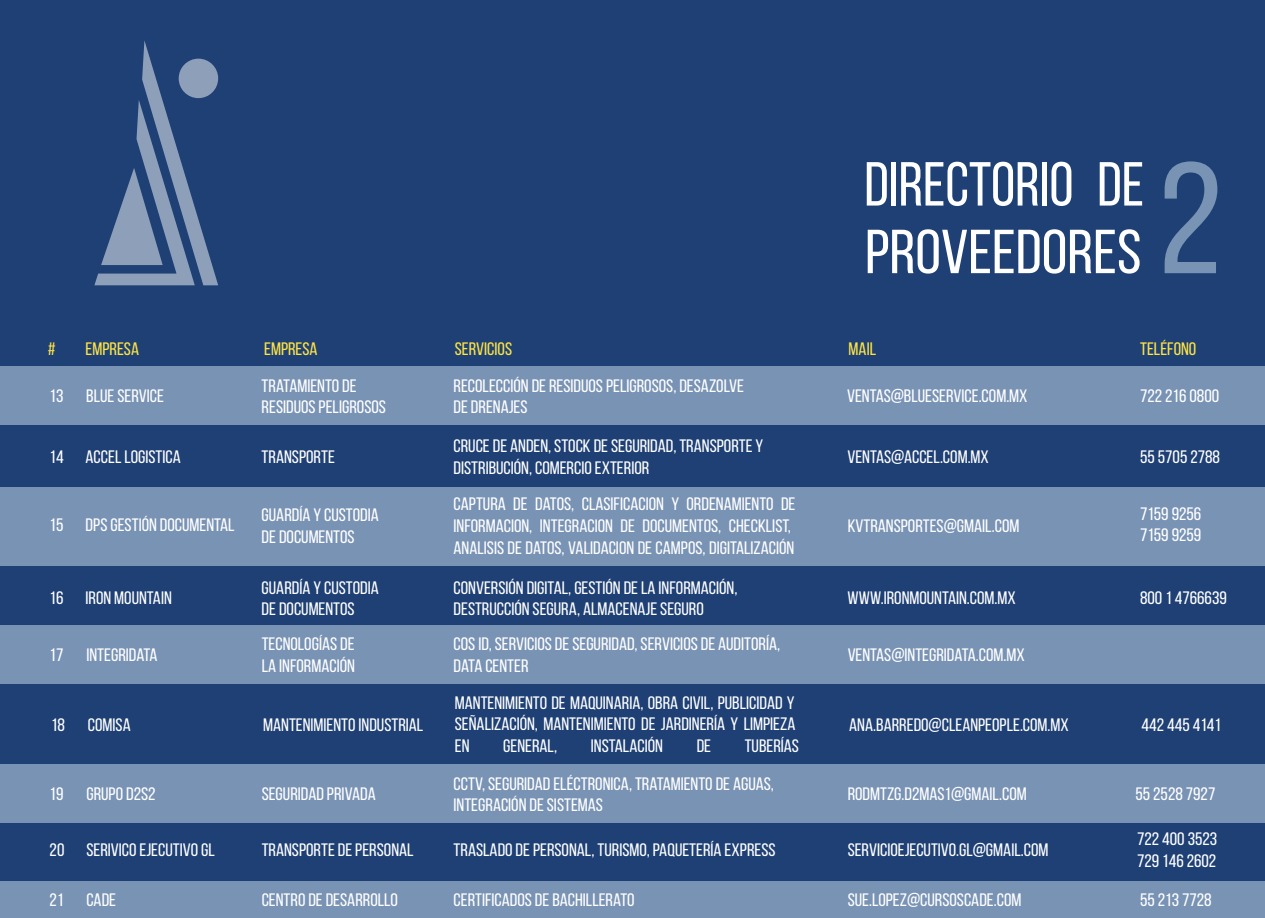
<style>
.page{position:relative;width:1265px;height:918px;background:#fff}
.page>*{position:absolute;margin:0;border:0;box-sizing:border-box;transform-origin:0 0}
.t1{font:157.95px "Bebas Neue";color:#7993b5;scale:1.06 1}
.t2{font:61.95px/67.5px "Bebas Neue";color:#fff}
.t3{font:18px/21.6px "Bebas Neue";color:#fff;scale:1.06 1}
.t4{font:18px "Bebas Neue";color:#ffe443;scale:1.06 1}
</style>
<div class="page">
<div style="left:0;top:0;width:1264px;height:917px;background:#1e4075"></div>
<svg style="left:94px;top:41px;width:124px;height:244px"></svg>
<div style="left:179px;top:59px;width:39px;height:39px;background:#8e9fb9;border-radius:50%"></div>
<div style="left:0;top:366px;width:1264px;height:59px;background:#7993b5"></div>
<div style="left:0;top:625px;width:1264px;height:59px;background:#7993b5"></div>
<div style="left:0;top:880px;width:1264px;height:37px;background:#7993b5"></div>
<div style="left:0;top:764px;width:1264px;height:59px;background:#7993b5"></div>
<div style="left:0;top:487px;width:1264px;height:79px;background:#7993b5"></div>
<h2 class="t2" style="left:864px;top:150px;width:281px">DIRECTORIO DE<br>PROVEEDORES</h2>
<h1 class="t1" style="left:1157px;top:133px;width:63px">2</h1>
<p class="t4" style="left:48px;top:339px;width:9px">#</p>
<p class="t4" style="left:86px;top:339px;width:52px">EMPRESA</p>
<p class="t4" style="left:264px;top:339px;width:52px">EMPRESA</p>
<p class="t4" style="left:455px;top:339px;width:55px">SERVICIOS</p>
<p class="t4" style="left:848px;top:339px;width:27px">MAIL</p>
<p class="t4" style="left:1140px;top:339px;width:55px">TELÉFONO</p>
<p class="t3" style="left:453px;top:374px;width:275px">RECOLECCIÓN DE RESIDUOS PELIGROSOS, DESAZOLVE<br>DE DRENAJES</p>
<p class="t3" style="left:50px;top:385px;width:15px">13</p>
<p class="t3" style="left:86px;top:385px;width:75px">BLUE SERVICE</p>
<p class="t3" style="left:262px;top:374px;width:119px">TRATAMIENTO DE<br>RESIDUOS PELIGROSOS</p>
<p class="t3" style="left:262px;top:446px;width:71px">TRANSPORTE</p>
<p class="t3" style="left:453px;top:435px;width:294px">CRUCE DE ANDEN, STOCK DE SEGURIDAD, TRANSPORTE Y<br>DISTRIBUCIÓN, COMERCIO EXTERIOR</p>
<p class="t3" style="left:86px;top:446px;width:91px">ACCEL LOGISTICA</p>
<p class="t3" style="left:50px;top:446px;width:15px">14</p>
<p class="t3" style="left:50px;top:513px;width:15px">15</p>
<p class="t3" style="left:86px;top:514px;width:142px">DPS GESTIÓN DOCUMENTAL</p>
<p class="t3" style="left:50px;top:587px;width:15px">16</p>
<p class="t3" style="left:86px;top:587px;width:83px">IRON MOUNTAIN</p>
<p class="t3" style="left:50px;top:643px;width:15px">17</p>
<p class="t3" style="left:86px;top:643px;width:69px">INTEGRIDATA</p>
<p class="t3" style="left:51px;top:713px;width:15px">18</p>
<p class="t3" style="left:88px;top:713px;width:42px">COMISA</p>
<p class="t3" style="left:50px;top:782px;width:15px">19</p>
<p class="t3" style="left:50px;top:838px;width:15px">20</p>
<p class="t3" style="left:86px;top:782px;width:67px">GRUPO D2S2</p>
<p class="t3" style="left:86px;top:838px;width:123px">SERIVICO EJECUTIVO GL</p>
<p class="t3" style="left:262px;top:504px;width:112px">GUARDÍA Y CUSTODIA<br>DE DOCUMENTOS</p>
<p class="t3" style="left:262px;top:576px;width:112px">GUARDÍA Y CUSTODIA<br>DE DOCUMENTOS</p>
<p class="t3" style="left:453px;top:493px;width:324px">CAPTURA DE DATOS, CLASIFICACION Y ORDENAMIENTO DE<br>INFORMACION, INTEGRACION DE DOCUMENTOS, CHECKLIST,<br>ANALISIS DE DATOS, VALIDACION DE CAMPOS, DIGITALIZACIÓN</p>
<p class="t3" style="left:453px;top:576px;width:269px">CONVERSIÓN DIGITAL, GESTIÓN DE LA INFORMACIÓN,<br>DESTRUCCIÓN SEGURA, ALMACENAJE SEGURO</p>
<p class="t3" style="left:262px;top:633px;width:89px">TECNOLOGÍAS DE<br>LA INFORMACIÓN</p>
<p class="t3" style="left:453px;top:633px;width:310px">COS ID, SERVICIOS DE SEGURIDAD, SERVICIOS DE AUDITORÍA,<br>DATA CENTER</p>
<p class="t3" style="left:263px;top:713px;width:153px">MANTENIMIENTO INDUSTRIAL</p>
<p class="t3" style="left:262px;top:782px;width:109px">SEGURIDAD PRIVADA</p>
<p class="t3" style="left:455px;top:691px;width:323px;text-align:justify">MANTENIMIENTO DE MAQUINARIA, OBRA CIVIL, PUBLICIDAD Y SEÑALIZACIÓN, MANTENIMIENTO DE JARDINERÍA Y LIMPIEZA EN</p>
<p class="t3" style="left:503px;top:734px;width:53px">GENERAL,</p>
<p class="t3" style="left:591px;top:734px;width:69px">INSTALACIÓN</p>
<p class="t3" style="left:696px;top:734px;width:15px">DE</p>
<p class="t3" style="left:744px;top:734px;width:53px">TUBERÍAS</p>
<p class="t3" style="left:453px;top:772px;width:304px">CCTV, SEGURIDAD ELÉCTRONICA, TRATAMIENTO DE AGUAS,<br>INTEGRACIÓN DE SISTEMAS</p>
<p class="t3" style="left:262px;top:838px;width:145px">TRANSPORTE DE PERSONAL</p>
<p class="t3" style="left:453px;top:838px;width:305px">TRASLADO DE PERSONAL, TURISMO, PAQUETERÍA EXPRESS</p>
<p class="t3" style="left:847px;top:385px;width:172px">VENTAS@BLUESERVICE.COM.MX</p>
<p class="t3" style="left:1140px;top:385px;width:76px">722 216 0800</p>
<p class="t3" style="left:847px;top:446px;width:135px">VENTAS@ACCEL.COM.MX</p>
<p class="t3" style="left:847px;top:514px;width:163px">KVTRANSPORTES@GMAIL.COM</p>
<p class="t3" style="left:847px;top:587px;width:160px">WWW.IRONMOUNTAIN.COM.MX</p>
<p class="t3" style="left:847px;top:643px;width:169px">VENTAS@INTEGRIDATA.COM.MX</p>
<p class="t3" style="left:1140px;top:446px;width:77px">55 5705 2788</p>
<p class="t3" style="left:1140px;top:502px;width:59px">7159 9256<br>7159 9259</p>
<p class="t3" style="left:1140px;top:587px;width:83px">800 1 4766639</p>
<p class="t3" style="left:849px;top:713px;width:209px">ANA.BARREDO@CLEANPEOPLE.COM.MX</p>
<p class="t3" style="left:1141px;top:713px;width:76px">442 445 4141</p>
<p class="t3" style="left:847px;top:782px;width:170px">RODMTZG.D2MAS1@GMAIL.COM</p>
<p class="t3" style="left:847px;top:838px;width:191px">SERVICIOEJECUTIVO.GL@GMAIL.COM</p>
<p class="t3" style="left:1135px;top:782px;width:77px">55 2528 7927</p>
<p class="t3" style="left:1137px;top:828px;width:77px">722 400 3523<br>729 146 2602</p>
<p class="t3" style="left:50px;top:888px;width:15px">21</p>
<p class="t3" style="left:86px;top:888px;width:30px">CADE</p>
<p class="t3" style="left:262px;top:888px;width:130px">CENTRO DE DESARROLLO</p>
<p class="t3" style="left:453px;top:888px;width:172px">CERTIFICADOS DE BACHILLERATO</p>
<p class="t3" style="left:847px;top:888px;width:165px">SUE.LOPEZ@CURSOSCADE.COM</p>
<p class="t3" style="left:1140px;top:888px;width:69px">55 213 7728</p>
</div>
